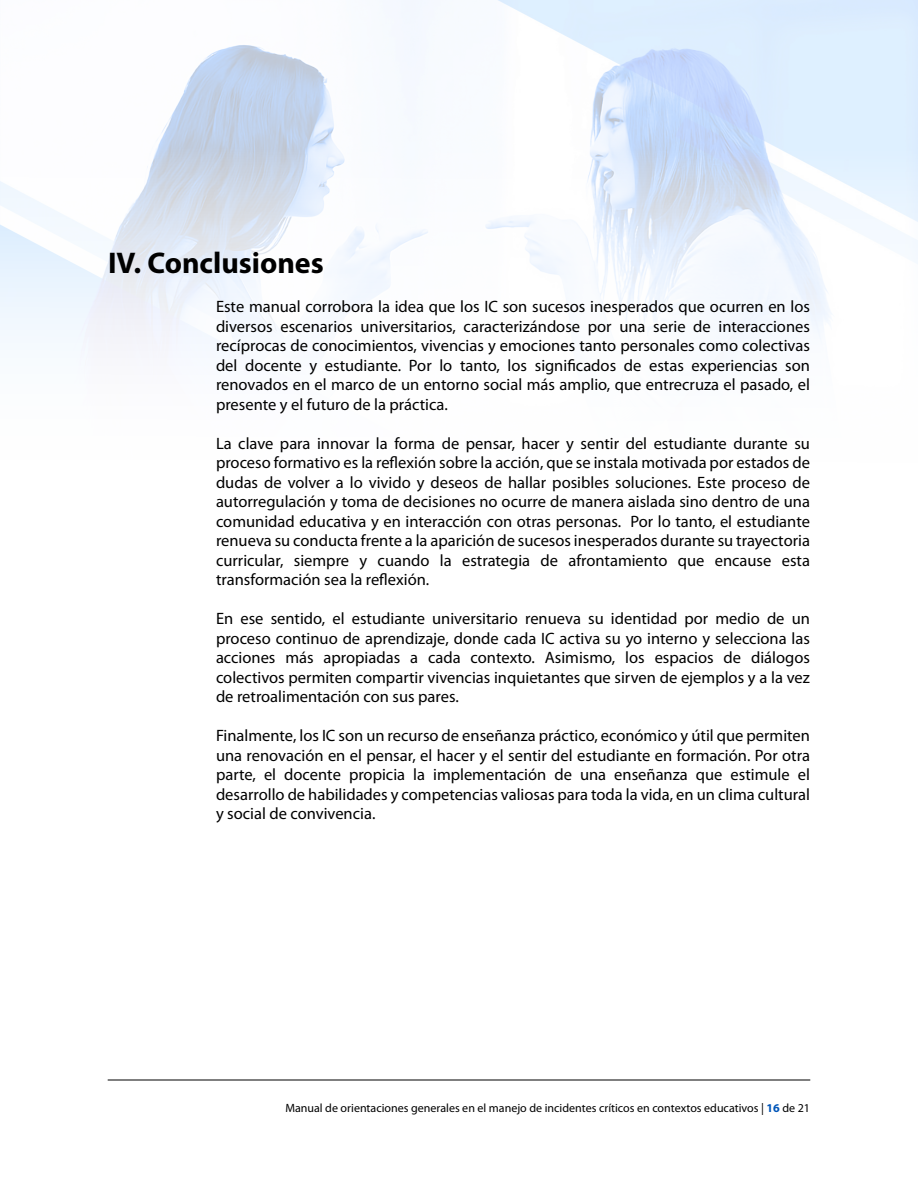
<style>
.page{position:relative;width:918px;height:1188px;background:#fff}
.page>*{position:absolute;margin:0;border:0;box-sizing:border-box;transform-origin:0 0}
.t1{font:700 30px "Myriad Pro";color:#000}
.t2{font:16.5px/19.5px "Myriad Pro";color:#000;text-align:justify}
.t3{font:12px "Myriad Pro";color:#000}
.s1{font-weight:700;color:#0055b8}
</style>
<div class="page">
<hr style="left:108px;top:1080px;width:702px;height:1px;background:#000">
<img style="left:0;top:0;width:918px;height:345px">
<h1 class="t1" style="left:108px;top:250px;width:217px">IV. Conclusiones</h1>
<p class="t2" style="left:216px;top:298px;width:596px">Este manual corrobora la idea que los IC son sucesos inesperados que ocurren en los diversos escenarios universitarios, caracterizándose por una serie de interacciones recíprocas de conocimientos, vivencias y emociones tanto personales como colectivas del docente y estudiante. Por lo tanto, los significados de estas experiencias son renovados en el marco de un entorno social más amplio, que entrecruza el pasado, el presente y el futuro de la práctica.</p>
<p class="t2" style="left:216px;top:435px;width:596px">La clave para innovar la forma de pensar, hacer y sentir del estudiante durante su proceso formativo es la reflexión sobre la acción, que se instala motivada por estados de dudas de volver a lo vivido y deseos de hallar posibles soluciones. Este proceso de autorregulación y toma de decisiones no ocurre de manera aislada sino dentro de una comunidad educativa y en interacción con otras personas. Por lo tanto, el estudiante renueva su conducta frente a la aparición de sucesos inesperados durante su trayectoria curricular, siempre y cuando la estrategia de afrontamiento que encause esta transformación sea la reflexión.</p>
<p class="t2" style="left:216px;top:610px;width:596px">En ese sentido, el estudiante universitario renueva su identidad por medio de un proceso continuo de aprendizaje, donde cada IC activa su yo interno y selecciona las acciones más apropiadas a cada contexto. Asimismo, los espacios de diálogos colectivos permiten compartir vivencias inquietantes que sirven de ejemplos y a la vez de retroalimentación con sus pares.</p>
<p class="t2" style="left:216px;top:727px;width:596px">Finalmente, los IC son un recurso de enseñanza práctico, económico y útil que permiten una renovación en el pensar, el hacer y el sentir del estudiante en formación. Por otra parte, el docente propicia la implementación de una enseñanza que estimule el desarrollo de habilidades y competencias valiosas para toda la vida, en un clima cultural y social de convivencia.</p>
<p class="t3" style="left:285px;top:1102px;width:526px">Manual de orientaciones generales en el manejo de incidentes críticos en contextos educativos | <span class="s1">16</span> de 21</p>
</div>
